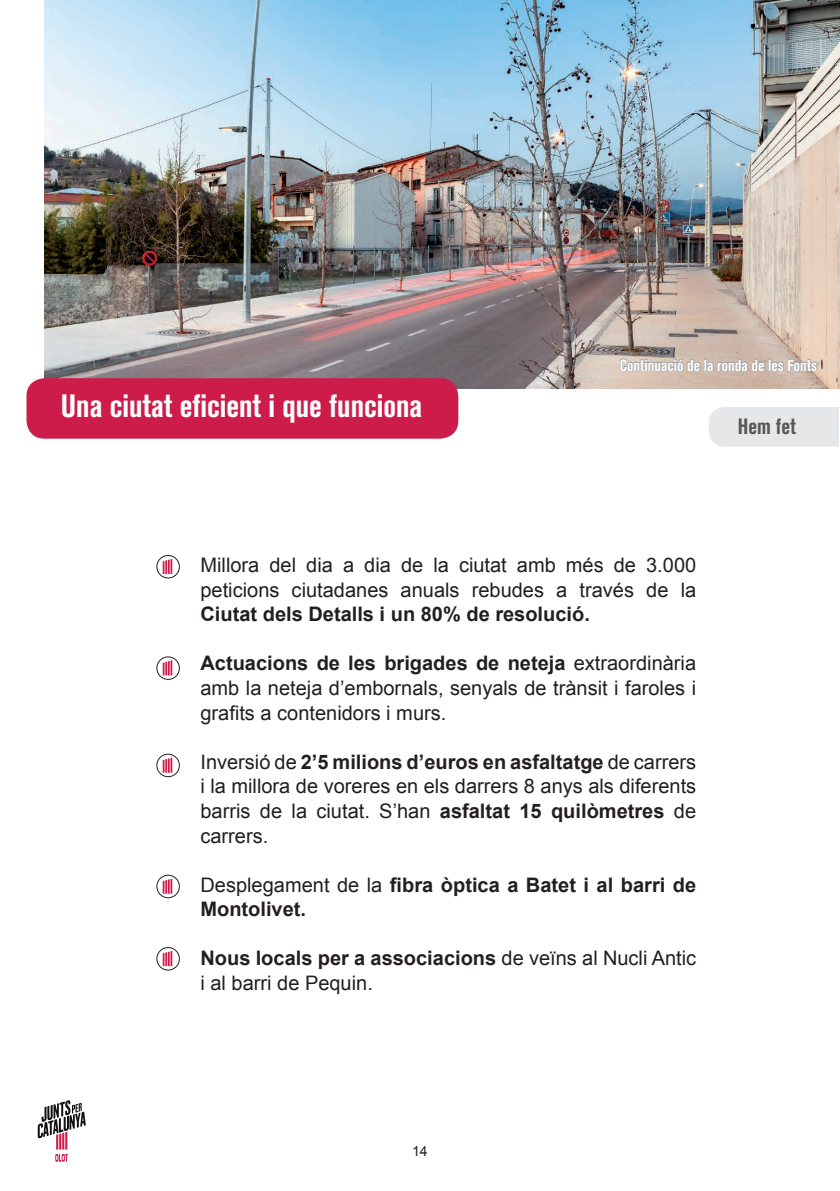
<style>
.page{position:relative;width:840px;height:1191px;background:#fff}
.page>*{position:absolute;margin:0;border:0;box-sizing:border-box;transform-origin:0 0}
.t1{font:700 condensed 32px "Akzidenz Grotesk BQ";color:#fff}
.t2{font:700 condensed 22px "Akzidenz Grotesk BQ";color:#57585a}
.t3{font:20px/24.6px "Arial";color:#231f20;text-align:justify}
.t4{font:700 20px/24px "Arial";color:#231f20}
.t5{font:700 condensed 16px "Akzidenz Grotesk BQ";color:#fff}
.t6{font:14px "Arial";color:#231f20}
.s1{font-weight:700}
.s2{font-weight:400}
</style>
<div class="page">
<svg style="left:38px;top:1100px;width:48px;height:61px"></svg>
<img style="left:45px;top:0;width:794px;height:388px">
<div style="left:709px;top:407px;width:129px;height:39px;background:#e6e7e9"></div>
<div style="left:26px;top:378px;width:432px;height:60px;background:#cd1c49;border-radius:18px"></div>
<svg style="left:157px;top:555px;width:22px;height:23px"></svg>
<div style="left:156px;top:555px;width:24px;height:23px;border:1px solid #231f20;border-radius:50%"></div>
<svg style="left:163px;top:559px;width:9px;height:15px"></svg>
<svg style="left:157px;top:657px;width:22px;height:22px"></svg>
<div style="left:156px;top:656px;width:24px;height:24px;border:1px solid #231f20;border-radius:50%"></div>
<svg style="left:163px;top:660px;width:9px;height:15px"></svg>
<svg style="left:157px;top:754px;width:22px;height:22px"></svg>
<div style="left:156px;top:753px;width:24px;height:24px;border:1px solid #231f20;border-radius:50%"></div>
<svg style="left:163px;top:757px;width:9px;height:15px"></svg>
<svg style="left:157px;top:875px;width:22px;height:22px"></svg>
<div style="left:156px;top:874px;width:24px;height:24px;border:1px solid #231f20;border-radius:50%"></div>
<svg style="left:163px;top:878px;width:9px;height:15px"></svg>
<svg style="left:157px;top:947px;width:22px;height:23px"></svg>
<div style="left:156px;top:947px;width:24px;height:23px;border:1px solid #231f20;border-radius:50%"></div>
<svg style="left:163px;top:950px;width:9px;height:16px"></svg>
<svg style="left:619px;top:358px;width:197px;height:13px;background:#b7aca5"></svg>
<h1 class="t1" style="left:61px;top:388px;width:362px">Una ciutat eficient i que funciona</h1>
<p class="t5" style="left:619px;top:356px;width:199px">Continuació de la ronda de les Fonts</p>
<p class="t2" style="left:737px;top:413px;width:60px">Hem fet</p>
<p class="t3" style="left:164px;top:553px;width:533px;text-align:right">• Millora del dia a dia de la ciutat amb més de 3.000 peticions ciutadanes anuals rebudes a través de la</p>
<p class="t4" style="left:200px;top:603px;width:391px">Ciutat dels Detalls i un 80% de resolució.</p>
<p class="t3" style="left:200px;top:651px;width:497px;text-indent:-36px"><span class="s1">• Actuacions de les brigades de neteja</span> extraordinària amb la neteja d’embornals, senyals de trànsit i faroles i grafits a contenidors i murs.</p>
<p class="t3" style="left:200px;top:749px;width:497px;text-indent:-36px">• Inversió de <span class="s1">2’5 milions d’euros en asfaltatge</span> de carrers i la millora de voreres en els darrers 8 anys als diferents barris de la ciutat. S’han <span class="s1">asfaltat 15 quilòmetres</span> de carrers.</p>
<p class="t4" style="left:200px;top:873px;width:497px;text-indent:-36px"><span class="s2">• Desplegament de la</span> fibra òptica a Batet i al barri de<br>Montolivet.</p>
<p class="t3" style="left:200px;top:946px;width:497px;text-indent:-36px"><span class="s1">• Nous locals per a associacions</span> de veïns al Nucli Antic i al barri de Pequin.</p>
<p class="t6" style="left:412px;top:1142px;width:17px">14</p>
</div>
